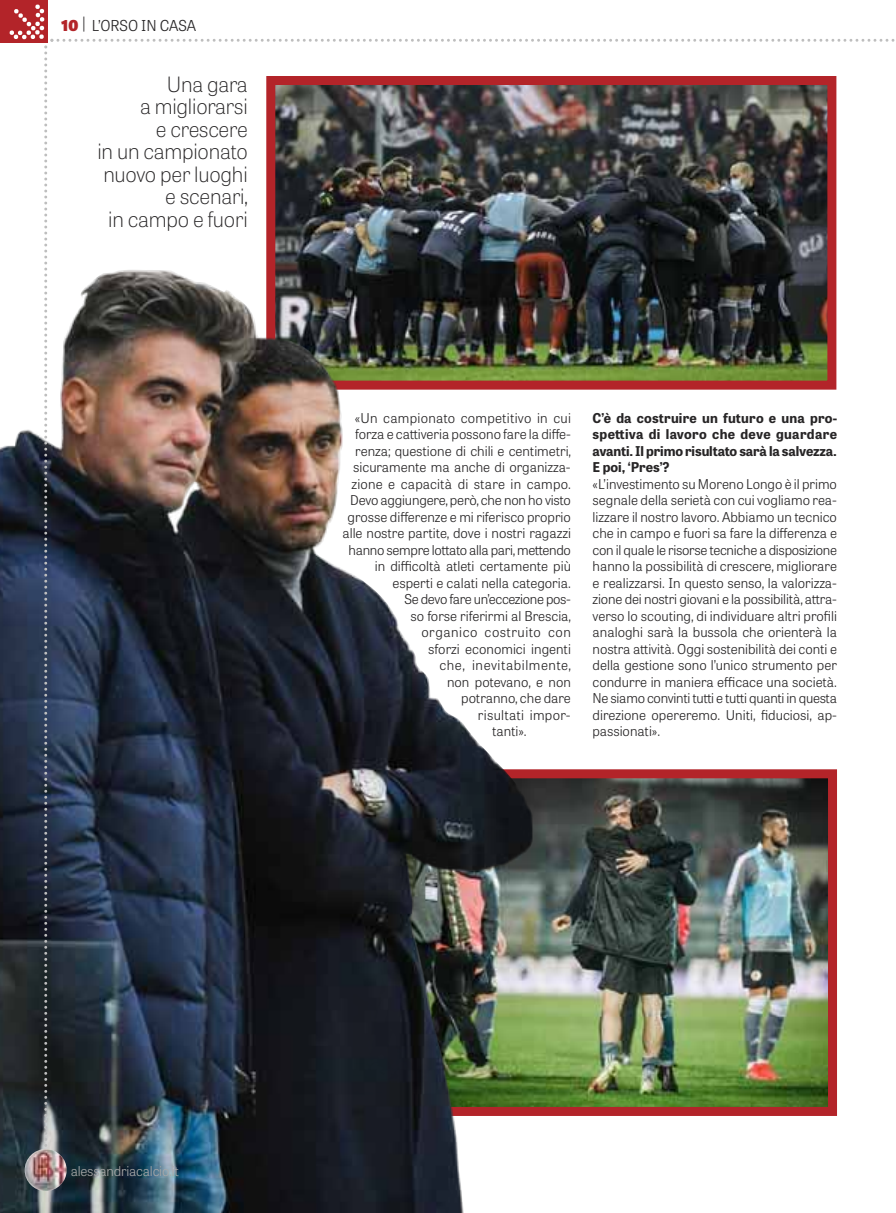
<style>
.page{position:relative;width:896px;height:1213px;background:#fff}
.page>*{position:absolute;margin:0;border:0;box-sizing:border-box;transform-origin:0 0}
.t1{font:100 21px "Tablet Gothic";letter-spacing:-.01em;color:#272526}
.t2{font:300 15px "Tablet Gothic";color:#272526}
.t3{font:300 13.5px/16.5px "Tablet Gothic";color:#272526;text-align:justify}
.t4{font:700 13.5px/16.5px "Tablet Gothic";letter-spacing:-.01em;color:#272526;text-align:justify}
.t5{font:300 13.5px "Tablet Gothic";letter-spacing:-.025em;color:#272526}
.t6{font:300 13.5px "Tablet Gothic";letter-spacing:.02em;color:#272526}
.t7{font:300 13.5px "Tablet Gothic";letter-spacing:.04em;color:#272526}
.t8{font:300 13.5px "Tablet Gothic";letter-spacing:-.015em;color:#a8a8a8}
.s1{font-weight:800;color:#b32429}
</style>
<div class="page">
<img style="left:0;top:445px;width:464px;height:767px">
<div style="left:0;top:0;width:48px;height:43px;background:#b32429"></div>
<img style="left:25px;top:1149px;width:42px;height:42px;border-radius:50%">
<img style="left:9px;top:4px;width:886px;height:1160px">
<p class="t2" style="left:61px;top:20px;width:136px"><span class="s1">10</span> | L’ORSO IN CASA</p>
<p class="t1" style="left:167px;top:77px;width:82px">Una gara</p>
<p class="t1" style="left:140px;top:100px;width:109px">a migliorarsi</p>
<p class="t1" style="left:156px;top:122px;width:93px">e crescere</p>
<p class="t1" style="left:97px;top:145px;width:152px">in un campionato</p>
<p class="t1" style="left:103px;top:167px;width:146px">nuovo per luoghi</p>
<p class="t1" style="left:165px;top:190px;width:84px">e scenari,</p>
<p class="t1" style="left:108px;top:212px;width:141px">in campo e fuori</p>
<p class="t6" style="left:354px;top:413px;width:217px">«Un campionato competitivo in cui</p>
<p class="t3" style="left:355px;top:427px;width:217px">forza e cattiveria possono fare la diffe-</p>
<p class="t3" style="left:355px;top:444px;width:217px">renza; questione di chili e centimetri,</p>
<p class="t3" style="left:353px;top:460px;width:219px">sicuramente ma anche di organizza-</p>
<p class="t3" style="left:351px;top:477px;width:221px">zione e capacità di stare in campo.</p>
<p class="t3" style="left:350px;top:493px;width:222px">Devo aggiungere, però, che non ho visto</p>
<p class="t3" style="left:347px;top:510px;width:225px">grosse differenze e mi riferisco proprio</p>
<p class="t3" style="left:342px;top:526px;width:230px">alle nostre partite, dove i nostri ragazzi</p>
<p class="t5" style="left:348px;top:545px;width:224px">hanno sempre lottato alla pari, mettendo</p>
<p class="t3" style="left:374px;top:559px;width:198px">in difficoltà atleti certamente più</p>
<p class="t3" style="left:392px;top:576px;width:180px">esperti e calati nella categoria.</p>
<p class="t5" style="left:404px;top:594px;width:168px">Se devo fare un’eccezione pos-</p>
<p class="t3" style="left:410px;top:609px;width:162px">so forse riferirmi al Brescia,</p>
<p class="t7" style="left:421px;top:627px;width:151px">organico costruito con</p>
<p class="t3" style="left:428px;top:642px;width:144px">sforzi economici ingenti</p>
<p class="t7" style="left:439px;top:660px;width:133px">che, inevitabilmente,</p>
<p class="t3" style="left:447px;top:675px;width:125px">non potevano, e non</p>
<p class="t3" style="left:461px;top:691px;width:111px">potranno, che dare</p>
<p class="t6" style="left:477px;top:710px;width:94px">risultati impor-</p>
<p class="t3" style="left:492px;top:724px;width:36px">tanti».</p>
<p class="t4" style="left:592px;top:411px;width:246px">C’è da costruire un futuro e una pro&shy;spettiva di lavoro che deve guardare avanti. Il primo risultato sarà la salvezza.<br>E poi, ‘Pres’?</p>
<p class="t3" style="left:592px;top:477px;width:246px">«L’investimento su Moreno Longo è il primo segnale della serietà con cui vogliamo rea&shy;lizzare il nostro lavoro. Abbiamo un tecnico che in campo e fuori sa fare la differenza e con il quale le risorse tecniche a disposizione hanno la possibilità di crescere, migliorare e realizzarsi. In questo senso, la valorizza&shy;zione dei nostri giovani e la possibilità, attra&shy;verso lo scouting, di individuare altri profili analoghi sarà la bussola che orienterà la nostra attività. Oggi sostenibilità dei conti e della gestione sono l’unico strumento per condurre in maniera efficace una società.<br>Ne siamo convinti tutti e tutti quanti in questa direzione opereremo. Uniti, fiduciosi, ap&shy;passionati».</p>
<p class="t8" style="left:71px;top:1165px;width:109px">alessandriacalcio.it</p>
</div>
